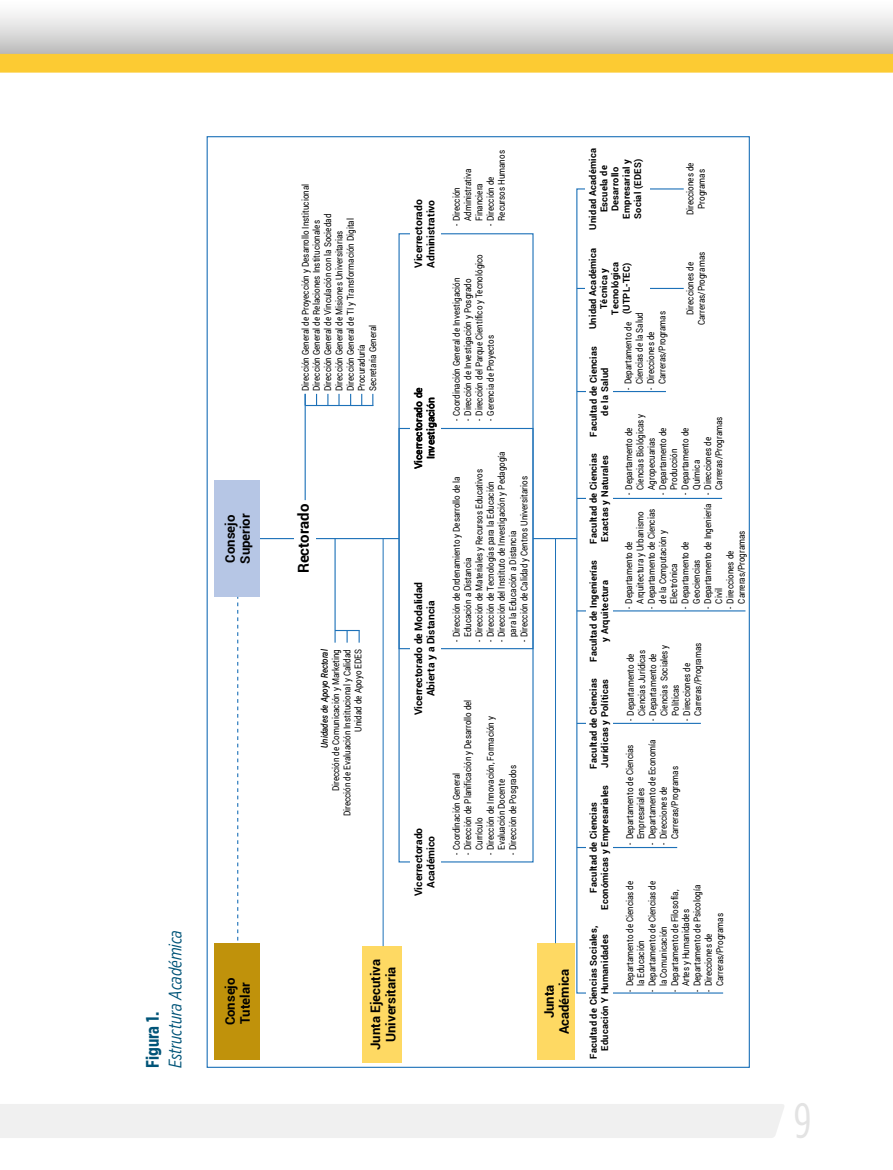
<style>
.page{position:relative;width:893px;height:1170px;background:#fff}
.page>*{position:absolute;margin:0;border:0;box-sizing:border-box;transform-origin:0 0}
.t1{font:49.5px "Gotham Condensed";color:#e3e3e3}
.t2{font:italic 18px "Gotham X Narrow";color:#005478}
.t3{font:700 18px "Gotham X Narrow";color:#005478}
.t4{font:700 15px "Roboto";color:#000}
.t5{font:700 13.05px/15px "Roboto";color:#000}
.t6{font:700 10.35px/12.3px "Roboto";color:#000;text-align:center}
.t7{font:9.3px/11.2px "Roboto";color:#000;scale:.85 1}
.t8{font:700 9.3px/11.2px "Roboto";color:#000;text-align:center}
.t9{font:italic 500 9.3px "Roboto";color:#000;scale:.85 1}
</style>
<div class="page">
<div style="left:0;top:1104px;width:784px;height:33px;background:#f0f0f0"></div>
<div style="left:0;top:54px;width:893px;height:19px;background:#fccb33"></div>
<svg style="left:0;top:13px;width:893px;height:41px;background:#d9d9d8"></svg>
<hr style="left:259px;top:538px;width:140px;height:1px;background:#1d71b8">
<div style="left:294px;top:504px;width:22px;height:68px;background:#fff"></div>
<div style="left:214px;top:480px;width:46px;height:117px;background:#b6c6e5"></div>
<div style="left:363px;top:946px;width:39px;height:116px;background:#fed963"></div>
<div style="left:537px;top:943px;width:37px;height:116px;background:#fed963"></div>
<hr style="left:577px;top:610px;width:168px;height:1px;background:#1d71b8">
<svg style="left:576px;top:188px;width:148px;height:806px"></svg>
<div style="left:586px;top:362px;width:27px;height:654px;background:#fff"></div>
<div style="left:586px;top:145px;width:64px;height:188px;background:#fff"></div>
<div style="left:398px;top:428px;width:136px;height:221px;border:1px solid #1d71b8"></div>
<div style="left:410px;top:218px;width:30px;height:655px;background:#fff"></div>
<hr style="left:305px;top:394px;width:1px;height:106px;background:#1d71b8">
<hr style="left:305px;top:405px;width:68px;height:1px;background:#1d71b8">
<svg style="left:338px;top:394px;width:2px;height:11px"></svg>
<hr style="left:334px;top:538px;width:2px;height:104px;background:#1d71b8">
<svg style="left:335px;top:630px;width:25px;height:12px"></svg>
<hr style="left:383px;top:538px;width:1px;height:408px;background:#1d71b8">
<hr style="left:533px;top:538px;width:44px;height:1px;background:#1d71b8">
<hr style="left:555px;top:538px;width:1px;height:405px;background:#1d71b8">
<svg style="left:237px;top:597px;width:1px;height:344px"></svg>
<div style="left:214px;top:943px;width:46px;height:116px;background:#c0920b"></div>
<h3 class="t5" style="left:222px;top:563px;width:52px;rotate:-90deg">Consejo<br>Superior</h3>
<h2 class="t2" style="left:164px;top:1067px;width:139px;rotate:-90deg">Estructura Académica</h2>
<h2 class="t3" style="left:142px;top:1067px;width:57px;rotate:-90deg">Figura 1.</h2>
<h3 class="t5" style="left:222px;top:1025px;width:49px;rotate:-90deg">Consejo<br>Tutelar</h3>
<p class="t7" style="left:299px;top:391px;width:245px;rotate:-90deg">Dirección General de Proyección y Desarrollo Institucional Dirección General de Relaciones Institucionales<br>Dirección General de Vinculación con la Sociedad Dirección General de Misiones Universitarias<br>Dirección General de TI y Transformación Digital Procuraduría<br>Secretaria General</p>
<h3 class="t4" style="left:293px;top:573px;width:71px;rotate:-90deg">Rectorado</h3>
<p class="t9" style="left:318px;top:747px;width:117px;rotate:-90deg">Unidades de Apoyo Rectoral</p>
<p class="t7" style="left:330px;top:816px;width:198px;text-align:right;rotate:-90deg">Dirección de Comunicación y Marketing<br>Dirección de Evaluación Institucional y Calidad<br>Unidad de Apoyo EDES</p>
<p class="t6" style="left:412px;top:268px;width:70px;text-align:left;rotate:-90deg">Vicerrectorado<br>Administrativo</p>
<p class="t6" style="left:412px;top:469px;width:84px;rotate:-90deg">Vicerrectorado de<br>Investigación</p>
<p class="t6" style="left:412px;top:715px;width:135px;rotate:-90deg">Vicerrectorado de Modalidad<br>Abierta y a Distancia</p>
<p class="t6" style="left:412px;top:896px;width:70px;rotate:-90deg">Vicerrectorado<br>Académico</p>
<p class="t7" style="left:484px;top:221px;width:85px;text-indent:-5px;rotate:-90deg">- Dirección de<br>Recursos Humanos</p>
<p class="t7" style="left:451px;top:221px;width:63px;text-indent:-5px;rotate:-90deg">- Dirección<br>Administrativa<br>Financiera</p>
<p class="t7" style="left:473px;top:421px;width:198px;rotate:-90deg">- Dirección del Parque Científico y Tecnológico</p>
<p class="t7" style="left:451px;top:421px;width:170px;rotate:-90deg">- Coordinación General de Investigación</p>
<p class="t7" style="left:462px;top:421px;width:169px;rotate:-90deg">- Dirección de Investigación y Posgrado</p>
<p class="t7" style="left:484px;top:421px;width:102px;rotate:-90deg">- Gerencia de Proyectos</p>
<p class="t7" style="left:496px;top:637px;width:220px;text-indent:-5px;rotate:-90deg">- Dirección del Instituto de Investigación y Pedagogía para la Educación a Distancia</p>
<p class="t7" style="left:451px;top:637px;width:190px;text-indent:-5px;rotate:-90deg">- Dirección de Ordenamiento y Desarrollo de la<br>Educación a Distancia</p>
<p class="t7" style="left:473px;top:642px;width:205px;rotate:-90deg">- Dirección de Materiales y Recursos Educativos</p>
<p class="t7" style="left:518px;top:642px;width:197px;rotate:-90deg">- Dirección de Calidad y Centros Universitarios</p>
<p class="t7" style="left:484px;top:642px;width:191px;rotate:-90deg">- Dirección de Tecnologías para la Educación</p>
<p class="t7" style="left:462px;top:849px;width:178px;text-indent:-5px;rotate:-90deg">- Dirección de Planificación y Desarrollo del<br>Currículo</p>
<p class="t7" style="left:484px;top:849px;width:159px;text-indent:-5px;rotate:-90deg">- Dirección de Innovación, Formación y<br>Evaluación Docente</p>
<p class="t7" style="left:507px;top:855px;width:108px;rotate:-90deg">- Dirección de Posgrados</p>
<p class="t7" style="left:451px;top:855px;width:98px;rotate:-90deg">- Coordinación General</p>
<h3 class="t5" style="left:368px;top:1049px;width:93px;text-align:center;rotate:-90deg">Junta Ejecutiva<br>Universitaria</h3>
<h3 class="t5" style="left:541px;top:1034px;width:67px;text-align:center;rotate:-90deg">Junta<br>Académica</h3>
<p class="t8" style="left:587px;top:230px;width:83px;rotate:-91deg">Unidad Académica<br>Escuela de<br>Desarrollo<br>Empresarial y<br>Social (EDES)</p>
<p class="t7" style="left:684px;top:215px;width:64px;text-align:center;rotate:-90deg">Direcciones de<br>Programas</p>
<p class="t8" style="left:587px;top:329px;width:83px;rotate:-91deg">Unidad Académica<br>Técnica y<br>Tecnológica (UTPL-TEC)</p>
<p class="t7" style="left:684px;top:325px;width:87px;text-align:center;rotate:-90deg">Direcciones de<br>Carreras/Programas</p>
<p class="t7" style="left:622px;top:384px;width:86px;text-indent:-5px;rotate:-90deg">- Departamento de<br>Ciencias de la Salud</p>
<p class="t7" style="left:645px;top:384px;width:87px;text-indent:-5px;rotate:-90deg">- Direcciones de<br>Carreras/Programas</p>
<p class="t8" style="left:588px;top:437px;width:92px;rotate:-91deg">Facultad de Ciencias de la Salud</p>
<p class="t7" style="left:623px;top:489px;width:91px;text-indent:-5px;rotate:-90deg">- Departamento de<br>Ciencias Biológicas y<br>Agropecuarias</p>
<p class="t7" style="left:657px;top:489px;width:74px;text-indent:-5px;rotate:-90deg">- Departamento de<br>Producción</p>
<p class="t7" style="left:679px;top:489px;width:74px;text-indent:-5px;rotate:-90deg">- Departamento de<br>Química</p>
<p class="t7" style="left:702px;top:489px;width:87px;text-indent:-5px;rotate:-90deg">- Direcciones de<br>Carreras/Programas</p>
<p class="t8" style="left:588px;top:544px;width:92px;text-align:left;rotate:-91deg">Facultad de Ciencias<br>Exactas y Naturales</p>
<p class="t7" style="left:702px;top:603px;width:118px;text-indent:-5px;rotate:-90deg">- Departamento de Ingeniería<br>Civil</p>
<p class="t7" style="left:623px;top:603px;width:109px;text-indent:-5px;rotate:-90deg">- Departamento de<br>Arquitectura y Urbanismo</p>
<p class="t7" style="left:645px;top:603px;width:113px;text-indent:-5px;rotate:-90deg">- Departamento de Ciencias de la Computación y<br>Electrónica</p>
<p class="t7" style="left:724px;top:603px;width:87px;text-indent:-5px;rotate:-90deg">- Direcciones de<br>Carreras/Programas</p>
<p class="t7" style="left:679px;top:603px;width:74px;text-indent:-5px;rotate:-90deg">- Departamento de<br>Geociencias</p>
<p class="t8" style="left:588px;top:662px;width:103px;rotate:-91deg">Facultad de Ingenierías y Arquitectura</p>
<p class="t7" style="left:624px;top:721px;width:85px;text-align:center;rotate:-90deg">- Departamento de<br>Ciencias Jurídicas</p>
<p class="t7" style="left:647px;top:715px;width:85px;text-indent:-5px;rotate:-90deg">- Departamento de<br>Ciencias Sociales y<br>Políticas</p>
<p class="t7" style="left:681px;top:715px;width:87px;text-indent:-5px;rotate:-90deg">- Direcciones de<br>Carreras/Programas</p>
<p class="t8" style="left:588px;top:768px;width:92px;text-align:left;rotate:-91deg">Facultad de Ciencias<br>Jurídicas y Políticas</p>
<p class="t7" style="left:624px;top:839px;width:113px;text-indent:-5px;rotate:-90deg">- Departamento de Ciencias<br>Empresariales</p>
<p class="t7" style="left:646px;top:844px;width:125px;rotate:-90deg">- Departamento de Economía</p>
<p class="t7" style="left:657px;top:839px;width:87px;text-indent:-5px;rotate:-90deg">- Direcciones de<br>Carreras/Programas</p>
<p class="t8" style="left:589px;top:910px;width:126px;rotate:-91deg">Facultad de Ciencias<br>Económicas y Empresariales</p>
<p class="t7" style="left:624px;top:986px;width:125px;text-indent:-5px;rotate:-90deg">- Departamento de Ciencias de la Educación</p>
<p class="t7" style="left:646px;top:986px;width:125px;text-indent:-5px;rotate:-90deg">- Departamento de Ciencias de la Comunicación</p>
<p class="t7" style="left:669px;top:986px;width:115px;text-indent:-5px;rotate:-90deg">- Departamento de Filosofía,<br>Artes y Humanidades</p>
<p class="t7" style="left:691px;top:991px;width:127px;rotate:-90deg">- Departamento de Psicología</p>
<p class="t7" style="left:702px;top:986px;width:87px;text-indent:-5px;rotate:-90deg">- Direcciones de<br>Carreras/Programas</p>
<p class="t8" style="left:589px;top:1059px;width:134px;rotate:-91deg">Facultad de Ciencias Sociales,<br>Educación Y Humanidades</p>
<h1 class="t1" style="left:794px;top:1094px;width:19px">9</h1>
</div>
